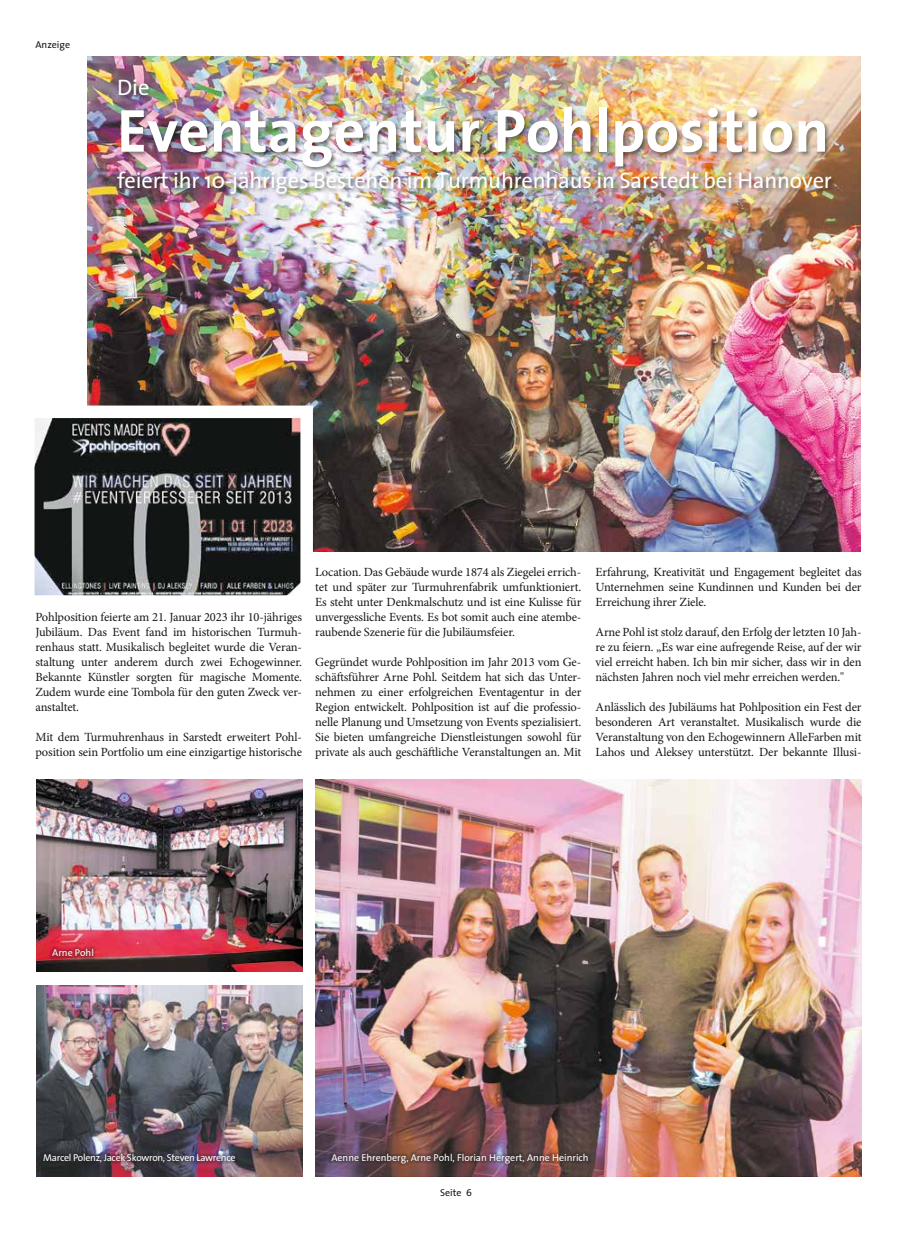
<style>
.page{position:relative;width:897px;height:1237px;background:#fff}
.page>*{position:absolute;margin:0;border:0;box-sizing:border-box;transform-origin:0 0}
.t1{font:700 61.25px "The Sans";color:#fff}
.t2{font:22.5px "The Sans";letter-spacing:-.01em;color:#fff}
.t3{font:12.5px/15px "Minion Pro";letter-spacing:-.01em;color:#181716;text-align:justify}
.t4{font:10px "The Sans";color:#fff}
.t5{font:10px "The Sans";letter-spacing:-.03em;color:#fff}
.t6{font:10px "The Sans";color:#181716}
</style>
<div class="page">
<img style="left:88px;top:57px;width:772px;height:494px">
<img style="left:315px;top:780px;width:546px;height:396px">
<svg style="left:34px;top:399px;width:285px;height:197px;background:#525353"></svg>
<div style="left:328px;top:1150px;width:263px;height:16px;background:#181716;opacity:.75"></div>
<img style="left:36px;top:780px;width:266px;height:191px">
<img style="left:36px;top:985px;width:266px;height:191px">
<div style="left:40px;top:1150px;width:198px;height:16px;background:#181716;opacity:.75"></div>
<div style="left:49px;top:946px;width:48px;height:13px;background:#181716;opacity:.75"></div>
<div style="left:116px;top:79px;width:721px;height:121px;background:#181716;opacity:.5"></div>
<p class="t6" style="left:35px;top:36px;width:36px">Anzeige</p>
<h2 class="t2" style="left:117px;top:69px;width:34px">Die</h2>
<h1 class="t1" style="left:117px;top:80px;width:713px">Eventagentur Pohlposition</h1>
<h2 class="t2" style="left:117px;top:162px;width:716px">feiert ihr 10-jähriges Bestehen im Turmuhrenhaus in Sarstedt bei Hannover</h2>
<p class="t3" style="left:35px;top:609px;width:268px">Pohlposition feierte am 21. Januar 2023 ihr 10-jähriges Jubiläum. Das Event fand im historischen Turmuh&shy;renhaus statt. Musikalisch begleitet wurde die Veran&shy;staltung unter anderem durch zwei Echogewinner.<br>Bekannte Künstler sorgten für magische Momente.<br>Zudem wurde eine Tombola für den guten Zweck ver&shy;anstaltet.</p>
<p class="t3" style="left:35px;top:729px;width:268px">Mit dem Turmuhrenhaus in Sarstedt erweitert Pohl&shy;position sein Portfolio um eine einzigartige historische</p>
<p class="t3" style="left:315px;top:564px;width:267px">Location. Das Gebäude wurde 1874 als Ziegelei errich&shy;tet und später zur Turmuhrenfabrik umfunktioniert.<br>Es steht unter Denkmalschutz und ist eine Kulisse für unvergessliche Events. Es bot somit auch eine atembe&shy;raubende Szenerie für die Jubiläumsfeier.</p>
<p class="t3" style="left:315px;top:654px;width:267px">Gegründet wurde Pohlposition im Jahr 2013 vom Ge&shy;schäftsführer Arne Pohl. Seitdem hat sich das Unter&shy;nehmen zu einer erfolgreichen Eventagentur in der Region entwickelt. Pohlposition ist auf die professio&shy;nelle Planung und Umsetzung von Events spezialisiert.<br>Sie bieten umfangreiche Dienstleistungen sowohl für private als auch geschäftliche Veranstaltungen an. Mit</p>
<p class="t3" style="left:595px;top:564px;width:267px">Erfahrung, Kreativität und Engagement begleitet das Unternehmen seine Kundinnen und Kunden bei der Erreichung ihrer Ziele.</p>
<p class="t3" style="left:595px;top:624px;width:267px">Arne Pohl ist stolz darauf, den Erfolg der letzten 10 Jah&shy;re zu feiern. „Es war eine aufregende Reise, auf der wir viel erreicht haben. Ich bin mir sicher, dass wir in den nächsten Jahren noch viel mehr erreichen werden."</p>
<p class="t3" style="left:595px;top:699px;width:267px">Anlässlich des Jubiläums hat Pohlposition ein Fest der besonderen Art veranstaltet. Musikalisch wurde die Veranstaltung von den Echogewinnern AlleFarben mit Lahos und Aleksey unterstützt. Der bekannte Illusi-</p>
<p class="t4" style="left:52px;top:944px;width:43px">Arne Pohl</p>
<p class="t5" style="left:43px;top:1149px;width:194px">Marcel Polenz, Jacek Skowron, Steven Lawrence</p>
<p class="t4" style="left:331px;top:1149px;width:259px">Aenne Ehrenberg, Arne Pohl, Florian Hergert, Anne Heinrich</p>
<p class="t6" style="left:440px;top:1184px;width:33px">Seite 6</p>
</div>
